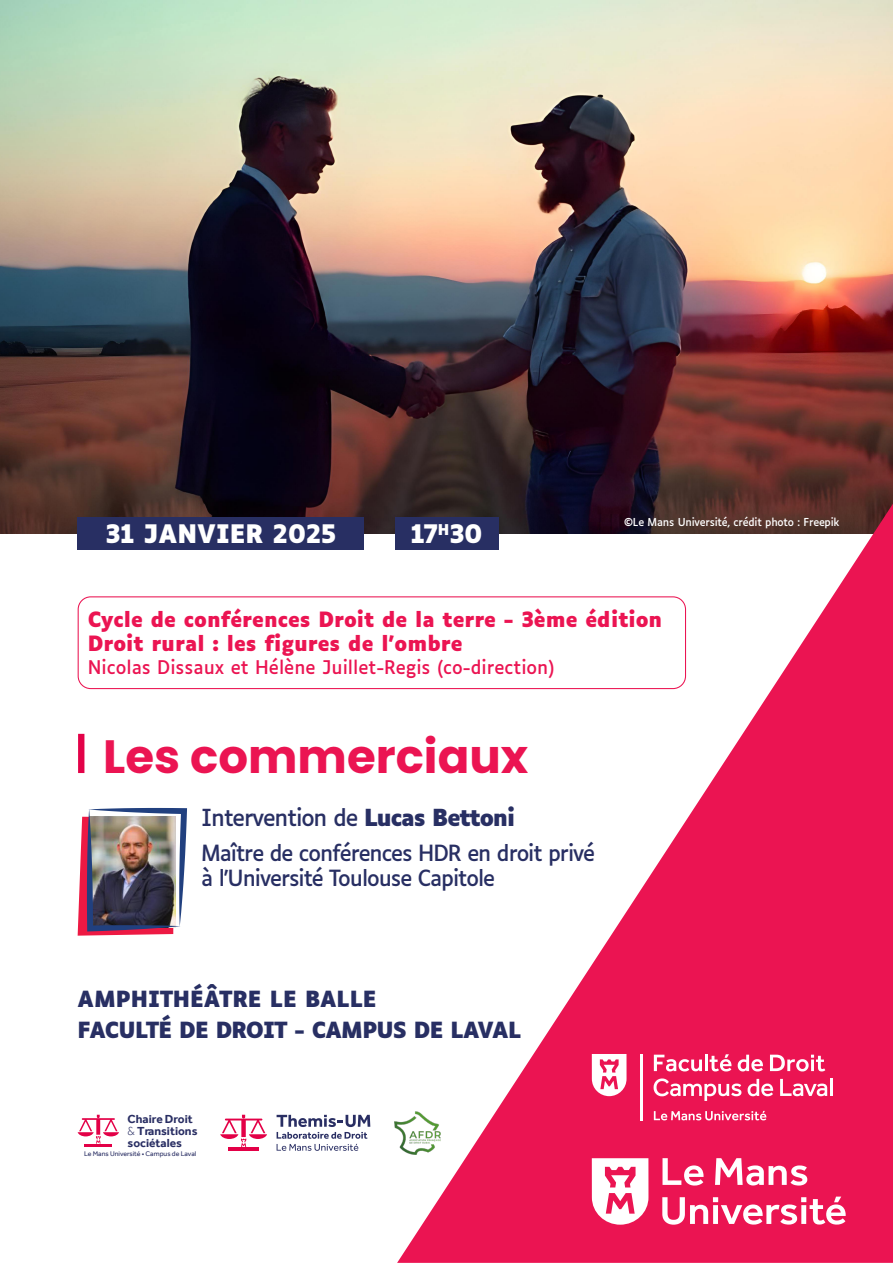
<style>
.page{position:relative;width:893px;height:1263px;background:#fff}
.page>*{position:absolute;margin:0;border:0;box-sizing:border-box;transform-origin:0 0}
.t1{font:700 46.65px "Poppins";color:#eb1452}
.t2{font:700 24.45px "Luciole";color:#fff}
.t3{font:22.5px "Luciole";letter-spacing:-.05em;color:#282f63}
.t4{font:21.3px/25.8px "Luciole";letter-spacing:-.05em;color:#282f63}
.t5{font:700 21.3px/30.5px "Luciole";letter-spacing:-.03em;color:#282f63}
.t6{font:700 20.1px/24.2px "Luciole";color:#eb1452}
.t7{font:18px "Luciole";color:#eb1452}
.t8{font:700 12px/12px "Effra";color:#292e63}
.t9{font:10.5px "Luciole";letter-spacing:-.02em;color:#fff}
.t10{font:6.9px "Effra";color:#292e63}
.s1{font-weight:700}
.s2{font-weight:300}
</style>
<div class="page">
<img style="left:0;top:0;width:893px;height:534px">
<svg style="left:397px;top:504px;width:496px;height:759px"></svg>
<div style="left:78px;top:518px;width:286px;height:32px;background:#282f63"></div>
<svg style="left:662px;top:1158px;width:42px;height:27px"></svg>
<svg style="left:715px;top:1158px;width:92px;height:27px"></svg>
<svg style="left:662px;top:1196px;width:184px;height:29px"></svg>
<svg style="left:592px;top:1158px;width:56px;height:67px"></svg>
<hr style="left:228px;top:1148px;width:31px;height:3px;background:#e30047">
<svg style="left:220px;top:1115px;width:47px;height:32px"></svg>
<svg style="left:277px;top:1115px;width:93px;height:36px"></svg>
<div style="left:395px;top:518px;width:104px;height:32px;background:#282f63"></div>
<div style="left:78px;top:734px;width:6px;height:39px;background:#e30248"></div>
<div style="left:78px;top:596px;width:608px;height:93px;border:1px solid #eb1452;border-radius:13px"></div>
<hr style="left:85px;top:1144px;width:27px;height:3px;background:#e30047">
<svg style="left:78px;top:1115px;width:41px;height:28px"></svg>
<hr style="left:705px;top:1055px;width:3px;height:16px;background:#fff">
<hr style="left:640px;top:1054px;width:3px;height:66px;background:#fff">
<svg style="left:592px;top:1054px;width:35px;height:42px"></svg>
<svg style="left:654px;top:1055px;width:48px;height:16px"></svg>
<svg style="left:710px;top:1054px;width:21px;height:17px"></svg>
<svg style="left:738px;top:1055px;width:25px;height:16px"></svg>
<svg style="left:770px;top:1055px;width:55px;height:16px"></svg>
<svg style="left:654px;top:1078px;width:87px;height:23px"></svg>
<svg style="left:780px;top:1079px;width:52px;height:17px"></svg>
<svg style="left:654px;top:1111px;width:112px;height:9px"></svg>
<svg style="left:748px;top:1079px;width:25px;height:17px"></svg>
<img style="left:395px;top:1111px;width:46px;height:43px">
<img style="left:78px;top:808px;width:109px;height:128px">
<p class="t2" style="left:105px;top:521px;width:232px">31 JANVIER 2025</p>
<p class="t2" style="left:411px;top:521px;width:74px">17<sup>H</sup>30</p>
<p class="t9" style="left:624px;top:512px;width:217px">©Le Mans Université, crédit photo : Freepik</p>
<p class="t6" style="left:88px;top:608px;width:576px">Cycle de conférences Droit de la terre - 3ème édition<br>Droit rural : les figures de l’ombre</p>
<p class="t7" style="left:88px;top:651px;width:468px">Nicolas Dissaux et Hélène Juillet-Regis (co-direction)</p>
<h1 class="t1" style="left:103px;top:730px;width:427px">Les commerciaux</h1>
<p class="t3" style="left:201px;top:797px;width:316px">Intervention de <span class="s1">Lucas Bettoni</span></p>
<p class="t4" style="left:201px;top:838px;width:395px">Maître de conférences HDR en droit privé à l’Université Toulouse Capitole</p>
<p class="t5" style="left:78px;top:985px;width:445px">AMPHITHÉÂTRE LE BALLE<br>FACULTÉ DE DROIT - CAMPUS DE LAVAL</p>
<p class="t8" style="left:128px;top:1113px;width:71px">Chaire Droit <span class="s2">&amp;</span> Transitions sociétales</p>
<p class="t10" style="left:84px;top:1149px;width:113px">Le Mans Université • Campus de Laval</p>
</div>
